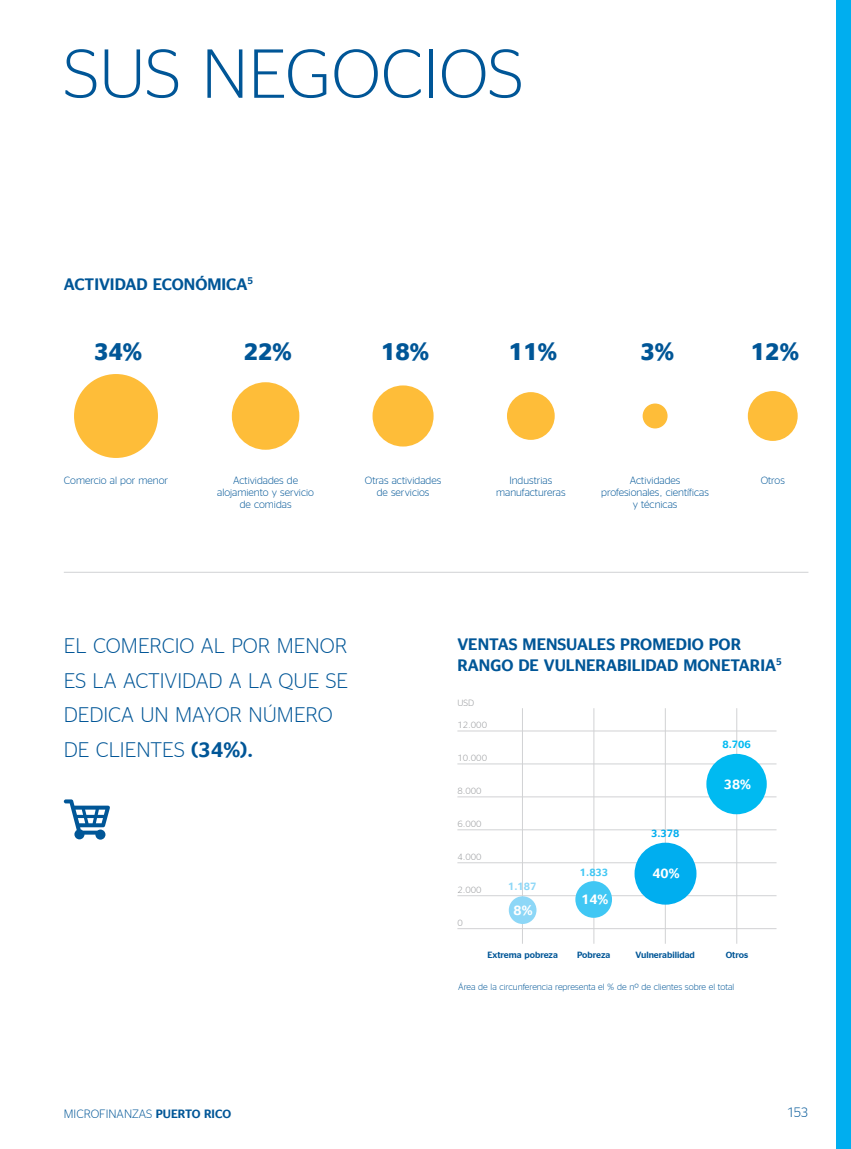
<style>
.page{position:relative;width:851px;height:1149px;background:#fff}
.page>*{position:absolute;margin:0;border:0;box-sizing:border-box;transform-origin:0 0}
.t1{font:300 69px "BBVA Office";color:#005697}
.t2{font:700 24px "BBVA Office";color:#005697}
.t3{font:300 21px/34.5px "BBVA Office";color:#005697}
.t4{font:300 16.5px/21px "BBVA Office";color:#005697}
.t5{font:300 13.5px "BBVA Office";color:#fff}
.t6{font:300 13.5px "BBVA Office";color:#005697}
.t7{font:300 12px "BBVA Office";color:#005697}
.t8{font:300 10.5px/12px "BBVA Office";color:#005697;text-align:center}
.t9{font:300 10.5px "BBVA Office";color:#8dd7f7}
.t10{font:300 10.5px "BBVA Office";color:#40c7f4}
.t11{font:300 10.5px "BBVA Office";color:#00aeef}
.t12{font:300 10.5px "BBVA Office";color:#00baf1}
.t13{font:300 9px "BBVA Office";color:#005697}
.t14{font:300 9px "BBVA Office";color:#005697}
.t15{font:300 9px "BBVA Office";color:#939598}
.s1{font-style:inherit}
</style>
<div class="page">
<div style="left:836px;top:0;width:14px;height:1148px;background:#00aeef"></div>
<div style="left:74px;top:374px;width:84px;height:84px;background:#febd39;border-radius:50%"></div>
<div style="left:232px;top:382px;width:67px;height:67px;background:#febd39;border-radius:50%"></div>
<div style="left:372px;top:385px;width:61px;height:61px;background:#febd39;border-radius:50%"></div>
<div style="left:507px;top:392px;width:47px;height:48px;background:#febd39;border-radius:50%"></div>
<div style="left:642px;top:403px;width:25px;height:25px;background:#febd39;border-radius:50%"></div>
<div style="left:747px;top:391px;width:50px;height:50px;background:#febd39;border-radius:50%"></div>
<svg style="left:64px;top:799px;width:46px;height:40px"></svg>
<hr style="left:522px;top:708px;width:1px;height:235px;background:#d1d2d4">
<hr style="left:593px;top:708px;width:1px;height:235px;background:#d1d2d4">
<hr style="left:665px;top:708px;width:1px;height:235px;background:#d1d2d4">
<hr style="left:736px;top:708px;width:1px;height:235px;background:#d1d2d4">
<hr style="left:457px;top:730px;width:319px;height:1px;background:#d1d2d4">
<hr style="left:457px;top:763px;width:319px;height:1px;background:#d1d2d4">
<hr style="left:457px;top:862px;width:319px;height:1px;background:#d1d2d4">
<hr style="left:457px;top:796px;width:319px;height:1px;background:#d1d2d4">
<hr style="left:457px;top:895px;width:319px;height:1px;background:#d1d2d4">
<hr style="left:457px;top:829px;width:319px;height:1px;background:#d1d2d4">
<hr style="left:457px;top:928px;width:319px;height:1px;background:#d1d2d4">
<div style="left:508px;top:896px;width:28px;height:27px;background:#8dd7f7;border-radius:50%"></div>
<div style="left:575px;top:880px;width:37px;height:37px;background:#40c7f4;border-radius:50%"></div>
<div style="left:634px;top:842px;width:62px;height:62px;background:#00aeef;border-radius:50%"></div>
<div style="left:706px;top:753px;width:60px;height:61px;background:#00baf1;border-radius:50%"></div>
<hr style="left:64px;top:572px;width:744px;height:1px;background:#d1d2d4">
<h1 class="t1" style="left:64px;top:36px;width:461px">sus negocios</h1>
<h3 class="t4" style="left:64px;top:273px;width:191px">ACTIVIDAD ECONÓMICA<sup>5</sup></h3>
<h2 class="t2" style="left:94px;top:337px;width:50px">34%</h2>
<h2 class="t2" style="left:244px;top:337px;width:49px">22%</h2>
<h2 class="t2" style="left:381px;top:337px;width:49px">18%</h2>
<h2 class="t2" style="left:509px;top:337px;width:49px">11%</h2>
<h2 class="t2" style="left:640px;top:337px;width:35px">3%</h2>
<h2 class="t2" style="left:750px;top:337px;width:49px">12%</h2>
<p class="t8" style="left:64px;top:474px;width:106px">Comercio al por menor</p>
<p class="t8" style="left:217px;top:474px;width:98px">Actividades de alojamiento y servicio de comidas</p>
<p class="t8" style="left:365px;top:474px;width:78px">Otras actividades de servicios</p>
<p class="t8" style="left:496px;top:474px;width:71px">I ndustrias manufactureras</p>
<p class="t8" style="left:601px;top:474px;width:109px">Actividades profesionales, científicas y técnicas</p>
<p class="t8" style="left:760px;top:474px;width:26px">Otros</p>
<h3 class="t3" style="left:64px;top:628px;width:285px">El comercio al por menor es la actividad a la qu e se dedica u n mayor nú mero de clientes <span class="s1">(34%).</span></h3>
<h3 class="t4" style="left:457px;top:632px;width:326px">VENTAS MENSUALES PROMEDIO POR<br>RANGO DE VULNERABILIDAD MONETARIA<sup>5</sup></h3>
<p class="t15" style="left:457px;top:697px;width:13px">USD</p>
<p class="t15" style="left:457px;top:720px;width:31px">12.000</p>
<p class="t15" style="left:457px;top:752px;width:31px">10.000</p>
<p class="t12" style="left:722px;top:738px;width:30px">8.706</p>
<p class="t5" style="left:723px;top:776px;width:28px">38%</p>
<p class="t15" style="left:457px;top:785px;width:26px">8.000</p>
<p class="t15" style="left:457px;top:818px;width:26px">6.000</p>
<p class="t15" style="left:457px;top:851px;width:26px">4.000</p>
<p class="t15" style="left:457px;top:884px;width:26px">2.000</p>
<p class="t15" style="left:457px;top:917px;width:7px">0</p>
<p class="t9" style="left:508px;top:880px;width:30px">1.187</p>
<p class="t5" style="left:513px;top:902px;width:20px">8%</p>
<p class="t10" style="left:579px;top:866px;width:30px">1.833</p>
<p class="t5" style="left:581px;top:891px;width:28px">14%</p>
<p class="t11" style="left:651px;top:827px;width:30px">3.378</p>
<p class="t5" style="left:652px;top:865px;width:28px">40%</p>
<p class="t14" style="left:487px;top:949px;width:72px">EXTREMA POBREZA</p>
<p class="t14" style="left:577px;top:949px;width:35px">POBREZA</p>
<p class="t14" style="left:635px;top:949px;width:61px">VULNERABILIDAD</p>
<p class="t14" style="left:725px;top:949px;width:24px">OTROS</p>
<p class="t13" style="left:458px;top:981px;width:277px">Área de la circunferencia representa el % de nº de clientes sobre el total</p>
<p class="t7" style="left:64px;top:1107px;width:169px">microfinanzas <span class="s1">PUERTO RICO</span></p>
<p class="t6" style="left:786px;top:1104px;width:23px">153</p>
</div>
